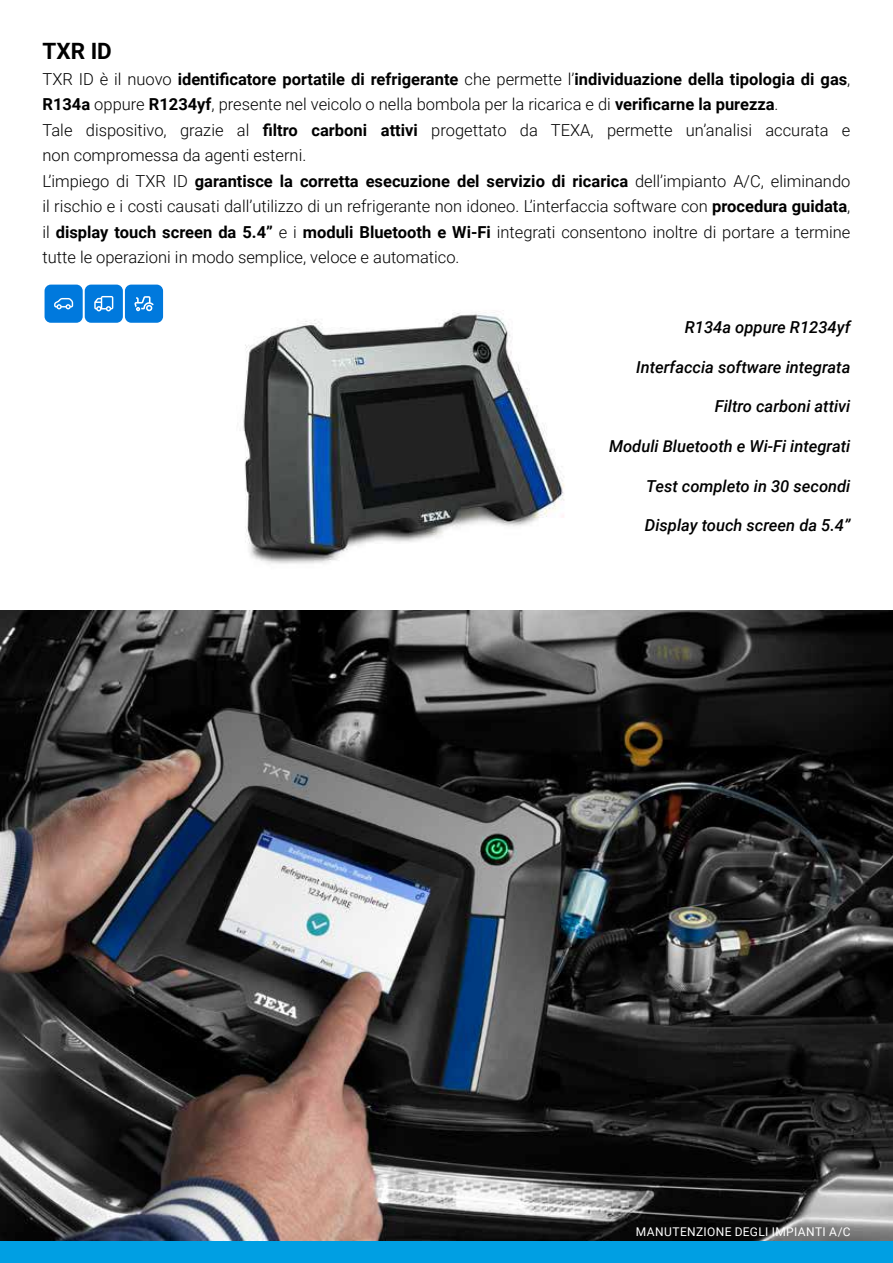
<style>
.page{position:relative;width:893px;height:1263px;background:#fff}
.page>*{position:absolute;margin:0;border:0;box-sizing:border-box;transform-origin:0 0}
.t1{font:700 22.5px "Roboto";color:#000}
.t2{font:300 16.5px/25.5px "Roboto";color:#000}
.t3{font:italic 500 16.5px "Roboto";color:#000}
.t4{font:12px "Roboto";letter-spacing:.03em;color:#fff}
.s1{font-weight:700}
</style>
<div class="page">
<img style="left:0;top:610px;width:893px;height:632px">
<div style="left:0;top:1242px;width:893px;height:21px;background:#009fe3"></div>
<div style="left:45px;top:285px;width:38px;height:38px;background:#0079dd;border-radius:6px"></div>
<svg style="left:54px;top:298px;width:19px;height:11px"></svg>
<div style="left:85px;top:285px;width:38px;height:38px;background:#0079dd;border-radius:6px"></div>
<svg style="left:94px;top:296px;width:19px;height:15px"></svg>
<div style="left:125px;top:285px;width:38px;height:38px;background:#0079dd;border-radius:6px"></div>
<svg style="left:134px;top:296px;width:20px;height:15px"></svg>
<img style="left:243px;top:311px;width:322px;height:253px">
<h1 class="t1" style="left:43px;top:36px;width:71px">TXR ID</h1>
<p class="t2" style="left:43px;top:66px;width:809px">TXR ID è il nuovo <span class="s1">identificatore portatile di refrigerante</span> che permette l’<span class="s1">individuazione della tipologia di gas</span>, <span class="s1">R134a</span> oppure <span class="s1">R1234yf</span>, presente nel veicolo o nella bombola per la ricarica e di <span class="s1">verificarne la purezza</span>.<br>Tale dispositivo, grazie al <span class="s1">filtro carboni attivi</span> progettato da TEXA, permette un’analisi accurata e non compromessa da agenti esterni.<br>L’impiego di TXR ID <span class="s1">garantisce la corretta esecuzione del servizio di ricarica</span> dell’impianto A/C, eliminando il rischio e i costi causati dall’utilizzo di un refrigerante non idoneo. L’interfaccia software con <span class="s1">procedura guidata</span>, il <span class="s1">display touch screen da 5.4”</span> e i <span class="s1">moduli Bluetooth e Wi-Fi</span> integrati consentono inoltre di portare a termine tutte le operazioni in modo semplice, veloce e automatico.</p>
<p class="t3" style="left:685px;top:316px;width:167px">R134a oppure R1234yf</p>
<p class="t3" style="left:636px;top:355px;width:216px">Interfaccia software integrata</p>
<p class="t3" style="left:715px;top:395px;width:137px">Filtro carboni attivi</p>
<p class="t3" style="left:609px;top:435px;width:243px">Moduli Bluetooth e Wi-Fi integrati</p>
<p class="t3" style="left:646px;top:474px;width:206px">Test completo in 30 secondi</p>
<p class="t3" style="left:645px;top:514px;width:207px">Display touch screen da 5.4”</p>
<p class="t4" style="left:636px;top:1223px;width:216px">MANUTENZIONE DEGLI IMPIANTI A/C</p>
</div>
